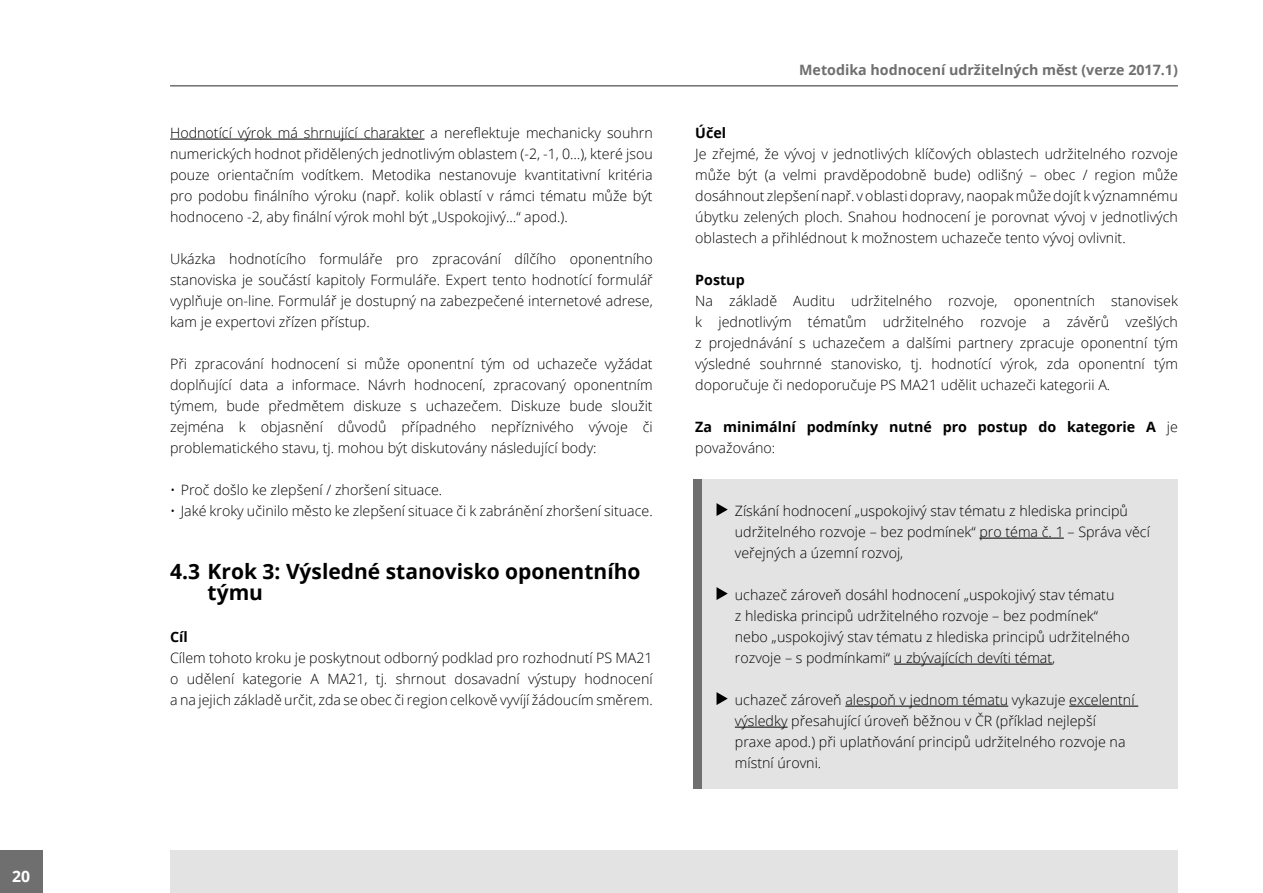
<style>
.page{position:relative;width:1263px;height:893px;background:#fff}
.page>*{position:absolute;margin:0;border:0;box-sizing:border-box;transform-origin:0 0}
.t1{font:700 21px/21px "Open Sans";color:#000}
.t2{font:700 15.75px "Open Sans";color:#fff}
.t3{font:300 14.25px/21px "Open Sans";color:#000;text-align:justify}
.t4{font:700 14.25px/21px "Open Sans";color:#000}
.t5{font:700 14.25px "Open Sans";color:#706f6f}
.s1{font-weight:300}
</style>
<div class="page">
<div style="left:693px;top:479px;width:30px;height:309px;background:#706f6f"></div>
<div style="left:702px;top:479px;width:476px;height:309px;background:#e3e3e3"></div>
<div style="left:0;top:850px;width:43px;height:43px;background:#706f6f"></div>
<div style="left:170px;top:850px;width:1008px;height:43px;background:#e3e3e3"></div>
<hr style="left:170px;top:85px;width:1008px;height:2px;background:#706f6f">
<hr style="left:170px;top:139px;width:254px;height:1px;background:#000">
<hr style="left:979px;top:538px;width:85px;height:1px;background:#000">
<hr style="left:894px;top:664px;width:158px;height:1px;background:#000">
<hr style="left:845px;top:706px;width:163px;height:1px;background:#000">
<hr style="left:1069px;top:706px;width:69px;height:1px;background:#000">
<hr style="left:735px;top:727px;width:52px;height:1px;background:#000">
<svg style="left:716px;top:503px;width:12px;height:13px"></svg>
<svg style="left:716px;top:587px;width:12px;height:13px"></svg>
<svg style="left:716px;top:692px;width:12px;height:13px"></svg>
<p class="t2" style="left:12px;top:865px;width:19px">20</p>
<p class="t3" style="left:170px;top:122px;width:484px">Hodnotící výrok má shrnující charakter a nereflektuje mechanicky souhrn numerických hodnot přidělených jednotlivým oblastem (-2, -1, 0…), které jsou pouze orientačním vodítkem. Metodika nestanovuje kvantitativní kritéria pro podobu finálního výroku (např. kolik oblastí v rámci tématu může být hodnoceno -2, aby finální výrok mohl být „Uspokojivý…“ apod.).</p>
<p class="t3" style="left:170px;top:248px;width:484px">Ukázka hodnotícího formuláře pro zpracování dílčího oponentního stanoviska je součástí kapitoly Formuláře. Expert tento hodnotící formulář vyplňuje on-line. Formulář je dostupný na zabezpečené internetové adrese, kam je expertovi zřízen přístup.</p>
<p class="t3" style="left:170px;top:353px;width:484px">Při zpracování hodnocení si může oponentní tým od uchazeče vyžádat doplňující data a informace. Návrh hodnocení, zpracovaný oponentním týmem, bude předmětem diskuze s uchazečem. Diskuze bude sloužit zejména k objasnění důvodů případného nepříznivého vývoje či problematického stavu, tj. mohou být diskutovány následující body:</p>
<p class="t3" style="left:170px;top:479px;width:274px">• Proč došlo ke zlepšení / zhoršení situace.</p>
<p class="t3" style="left:170px;top:500px;width:484px">• Jaké kroky učinilo město ke zlepšení situace či k zabránění zhoršení situace.</p>
<h1 class="t1" style="left:208px;top:560px;width:434px;text-indent:-38px">4.3 Krok 3: Výsledné stanovisko oponentního týmu</h1>
<p class="t4" style="left:170px;top:626px;width:19px">Cíl</p>
<p class="t3" style="left:170px;top:647px;width:484px">Cílem tohoto kroku je poskytnout odborný podklad pro rozhodnutí PS MA21 o udělení kategorie A MA21, tj. shrnout dosavadní výstupy hodnocení a na jejich základě určit, zda se obec či region celkově vyvíjí žádoucím směrem.</p>
<p class="t5" style="left:799px;top:60px;width:380px">Metodika hodnocení udržitelných měst (verze 2017.1)</p>
<p class="t4" style="left:695px;top:122px;width:32px">Účel</p>
<p class="t3" style="left:695px;top:143px;width:484px">Je zřejmé, že vývoj v jednotlivých klíčových oblastech udržitelného rozvoje může být (a velmi pravděpodobně bude) odlišný – obec / region může dosáhnout zlepšení např. v oblasti dopravy, naopak může dojít k významnému úbytku zelených ploch. Snahou hodnocení je porovnat vývoj v jednotlivých oblastech a přihlédnout k možnostem uchazeče tento vývoj ovlivnit.</p>
<p class="t4" style="left:695px;top:269px;width:51px">Postup</p>
<p class="t3" style="left:695px;top:290px;width:484px">Na základě Auditu udržitelného rozvoje, oponentních stanovisek k jednotlivým tématům udržitelného rozvoje a závěrů vzešlých z projednávání s uchazečem a dalšími partnery zpracuje oponentní tým výsledné souhrnné stanovisko, tj. hodnotící výrok, zda oponentní tým doporučuje či nedoporučuje PS MA21 udělit uchazeči kategorii A.</p>
<p class="t4" style="left:695px;top:416px;width:484px">Za minimální podmínky nutné pro postup do kategorie A <span class="s1">je považováno:</span></p>
<p class="t3" style="left:735px;top:500px;width:416px;text-align:left">Získání hodnocení „uspokojivý stav tématu z hlediska principů udržitelného rozvoje – bez podmínek“ pro téma č. 1 – Správa věcí veřejných a územní rozvoj,</p>
<p class="t3" style="left:735px;top:584px;width:396px;text-align:left">uchazeč zároveň dosáhl hodnocení „uspokojivý stav tématu<br>z hlediska principů udržitelného rozvoje – bez podmínek“ nebo „uspokojivý stav tématu z hlediska principů udržitelného rozvoje – s podmínkami“ u zbývajících devíti témat,</p>
<p class="t3" style="left:735px;top:689px;width:401px;text-align:left">uchazeč zároveň alespoň v jednom tématu vykazuje excelentní výsledky přesahující úroveň běžnou v ČR (příklad nejlepší praxe apod.) při uplatňování principů udržitelného rozvoje na místní úrovni.</p>
</div>
